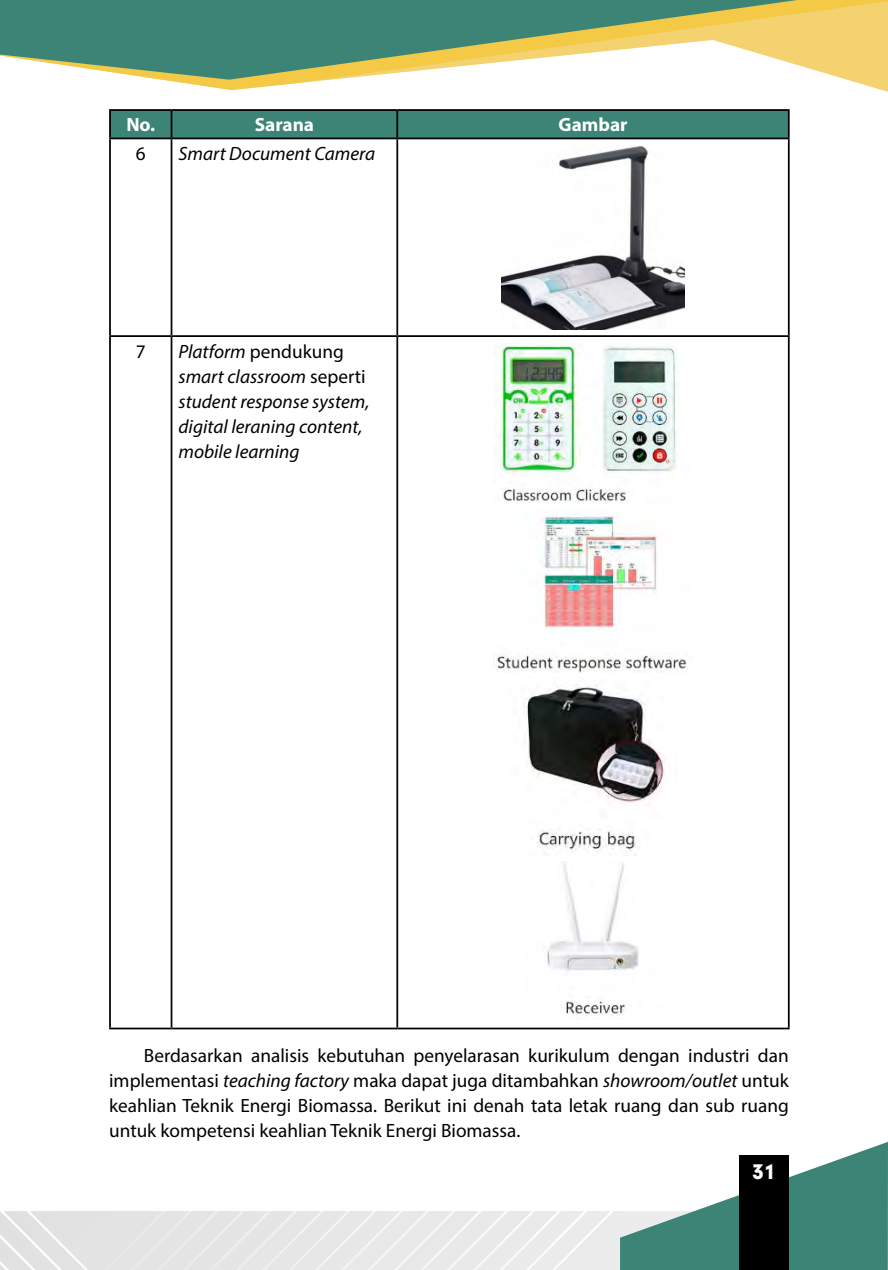
<style>
.page{position:relative;width:888px;height:1270px;background:#fff}
.page>*{position:absolute;margin:0;border:0;box-sizing:border-box;transform-origin:0 0}
.t1{font:19.25px/25px "Myriad Pro";color:#000;text-align:justify}
.t2{font:italic 19.25px/25px "Myriad Pro";color:#000}
.t3{font:700 19.25px "Myriad Pro";color:#fff}
.t4{font:900 19.25px "Geometrix";color:#fff}
.s1{font-style:normal}
.s2{font-style:italic}
</style>
<div class="page">
<img style="left:0;top:1211px;width:620px;height:59px">
<svg style="left:620px;top:1142px;width:268px;height:128px"></svg>
<svg style="left:165px;top:0;width:723px;height:90px"></svg>
<svg style="left:0;top:0;width:797px;height:80px;fill:#3c8476"></svg>
<div style="left:739px;top:1156px;width:50px;height:114px;background:#000"></div>
<hr style="left:109px;top:109px;width:63px;height:2px;background:#000">
<hr style="left:109px;top:111px;width:2px;height:27px;background:#000">
<hr style="left:172px;top:109px;width:225px;height:2px;background:#000">
<div style="left:110px;top:110px;width:678px;height:28px;background:#3c8476"></div>
<hr style="left:397px;top:109px;width:393px;height:2px;background:#000">
<hr style="left:396px;top:111px;width:2px;height:27px;background:#000">
<hr style="left:788px;top:111px;width:2px;height:27px;background:#000">
<hr style="left:109px;top:138px;width:63px;height:1px;background:#000">
<hr style="left:109px;top:139px;width:2px;height:196px;background:#000">
<hr style="left:172px;top:138px;width:225px;height:1px;background:#000">
<hr style="left:171px;top:139px;width:1px;height:196px;background:#000">
<hr style="left:397px;top:138px;width:393px;height:1px;background:#000">
<hr style="left:396px;top:139px;width:2px;height:196px;background:#000">
<hr style="left:788px;top:139px;width:2px;height:196px;background:#000">
<hr style="left:109px;top:335px;width:63px;height:2px;background:#000">
<hr style="left:109px;top:337px;width:2px;height:691px;background:#000">
<hr style="left:172px;top:335px;width:225px;height:2px;background:#000">
<hr style="left:171px;top:337px;width:1px;height:691px;background:#000">
<hr style="left:397px;top:335px;width:393px;height:2px;background:#000">
<hr style="left:396px;top:337px;width:2px;height:691px;background:#000">
<hr style="left:788px;top:337px;width:2px;height:691px;background:#000">
<hr style="left:109px;top:1028px;width:63px;height:1px;background:#000">
<hr style="left:172px;top:1028px;width:225px;height:1px;background:#000">
<hr style="left:397px;top:1028px;width:393px;height:1px;background:#000">
<img style="left:501px;top:146px;width:184px;height:183px">
<img style="left:494px;top:343px;width:183px;height:160px">
<img style="left:497px;top:513px;width:190px;height:159px">
<img style="left:524px;top:685px;width:141px;height:171px">
<img style="left:547px;top:861px;width:92px;height:155px">
<p class="t3" style="left:126px;top:112px;width:30px">No.</p>
<p class="t3" style="left:255px;top:112px;width:61px">Sarana</p>
<p class="t3" style="left:559px;top:112px;width:70px">Gambar</p>
<p class="t1" style="left:136px;top:141px;width:11px">6</p>
<p class="t2" style="left:179px;top:141px;width:198px">Smart Document Camera</p>
<p class="t1" style="left:136px;top:338px;width:11px">7</p>
<p class="t2" style="left:179px;top:338px;width:192px">Platform <span class="s1">pendukung </span>smart classroom <span class="s1">seperti </span>student response system, digital leraning content, mobile learning</p>
<p class="t1" style="left:109px;top:1043px;width:681px;text-indent:35px">Berdasarkan analisis kebutuhan penyelarasan kurikulum dengan industri dan implementasi <span class="s2">teaching factory</span> maka dapat juga ditambahkan <span class="s2">showroom/outlet</span> untuk keahlian Teknik Energi Biomassa. Berikut ini denah tata letak ruang dan sub ruang untuk kompetensi keahlian Teknik Energi Biomassa.</p>
<p class="t4" style="left:752px;top:1159px;width:25px">31</p>
</div>
